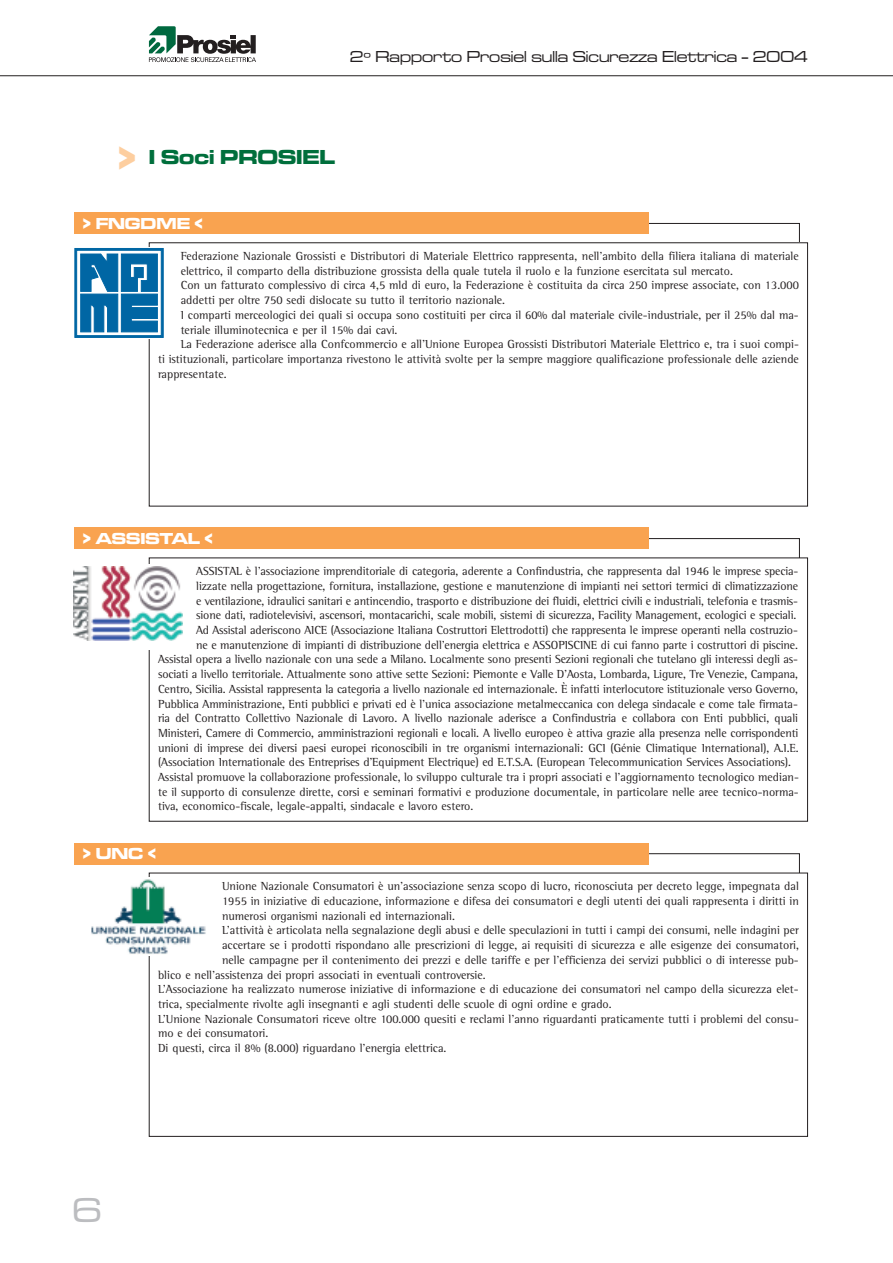
<style>
.page{position:relative;width:893px;height:1263px;background:#fff}
.page>*{position:absolute;margin:0;border:0;box-sizing:border-box;transform-origin:0 0}
.t1{font:36px "Microgramma D Medi Exte";color:#bcbdc0}
.t2{font:21px "Microgramma D Bold Exte";color:#006f3c}
.t3{font:16.5px "Microgramma D Medi Exte";color:#231f20}
.t4{font:16.5px "Microgramma D Bold Exte";color:#fff}
.t5{font:12px "Rotis Semi Serif";color:#231f20}
.s1{font-size:36px;color:#fdce9f}
</style>
<div class="page">
<hr style="left:0;top:75px;width:892px;height:1px;background:#231f20">
<svg style="left:149px;top:26px;width:107px;height:36px"></svg>
<svg style="left:648px;top:538px;width:152px;height:19px"></svg>
<div style="left:74px;top:528px;width:574px;height:21px;background:#f9a350"></div>
<div style="left:149px;top:557px;width:659px;height:265px;border:1px solid #231f20"></div>
<svg style="left:627px;top:853px;width:173px;height:20px"></svg>
<div style="left:74px;top:843px;width:574px;height:21px;background:#f9a350"></div>
<div style="left:149px;top:873px;width:659px;height:264px;border:1px solid #231f20"></div>
<svg style="left:648px;top:223px;width:152px;height:19px"></svg>
<div style="left:74px;top:213px;width:574px;height:21px;background:#f9a350"></div>
<svg style="left:75px;top:248px;width:88px;height:90px"></svg>
<div style="left:74px;top:877px;width:141px;height:78px;background:#fff"></div>
<img style="left:91px;top:879px;width:115px;height:75px">
<div style="left:70px;top:564px;width:125px;height:85px;background:#fff"></div>
<img style="left:74px;top:566px;width:108px;height:74px">
<h3 class="t3" style="left:350px;top:47px;width:460px">2º Rapporto Prosiel sulla Sicurezza Elettrica - 2004</h3>
<h2 class="t2" style="left:118px;top:145px;width:218px"><span class="s1">&gt;</span> I Soci PROSIEL</h2>
<h3 class="t4" style="left:83px;top:214px;width:121px">&gt; FNGDME &lt;</h3>
<p class="t5" style="left:181px;top:252px;width:620px">Federazione Nazionale Grossisti e Distributori di Materiale Elettrico rappresenta, nell’ambito della filiera italiana di materiale</p>
<p class="t5" style="left:181px;top:267px;width:554px">elettrico, il comparto della distribuzione grossista della quale tutela il ruolo e la funzione esercitata sul mercato.</p>
<p class="t5" style="left:181px;top:281px;width:620px">Con un fatturato complessivo di circa 4,5 mld di euro, la Federazione è costituita da circa 250 imprese associate, con 13.000</p>
<p class="t5" style="left:181px;top:296px;width:326px">addetti per oltre 750 sedi dislocate su tutto il territorio nazionale.</p>
<p class="t5" style="left:181px;top:311px;width:620px">I comparti merceologici dei quali si occupa sono costituiti per circa il 60% dal materiale civile-industriale, per il 25% dal ma-</p>
<p class="t5" style="left:181px;top:325px;width:218px">teriale illuminotecnica e per il 15% dai cavi.</p>
<p class="t5" style="left:181px;top:340px;width:620px">La Federazione aderisce alla Confcommercio e all’Unione Europea Grossisti Distributori Materiale Elettrico e, tra i suoi compi-</p>
<p class="t5" style="left:158px;top:355px;width:642px">ti istituzionali, particolare importanza rivestono le attività svolte per la sempre maggiore qualificazione professionale delle aziende</p>
<p class="t5" style="left:158px;top:370px;width:70px">rappresentate.</p>
<h3 class="t4" style="left:83px;top:529px;width:131px">&gt; ASSISTAL &lt;</h3>
<p class="t5" style="left:196px;top:567px;width:604px">ASSISTAL è l’associazione imprenditoriale di categoria, aderente a Confindustria, che rappresenta dal 1946 le imprese specia-</p>
<p class="t5" style="left:196px;top:582px;width:603px">lizzate nella progettazione, fornitura, installazione, gestione e manutenzione di impianti nei settori termici di climatizzazione</p>
<p class="t5" style="left:196px;top:596px;width:603px">e ventilazione, idraulici sanitari e antincendio, trasporto e distribuzione dei fluidi, elettrici civili e industriali, telefonia e trasmis-</p>
<p class="t5" style="left:196px;top:611px;width:602px">sione dati, radiotelevisivi, ascensori, montacarichi, scale mobili, sistemi di sicurezza, Facility Management, ecologici e speciali.</p>
<p class="t5" style="left:196px;top:626px;width:603px">Ad Assistal aderiscono AICE (Associazione Italiana Costruttori Elettrodotti) che rappresenta le imprese operanti nella costruzio-</p>
<p class="t5" style="left:196px;top:641px;width:603px">ne e manutenzione di impianti di distribuzione dell’energia elettrica e ASSOPISCINE di cui fanno parte i costruttori di piscine.</p>
<p class="t5" style="left:158px;top:655px;width:641px">Assistal opera a livello nazionale con una sede a Milano. Localmente sono presenti Sezioni regionali che tutelano gli interessi degli as-</p>
<p class="t5" style="left:158px;top:670px;width:641px">sociati a livello territoriale. Attualmente sono attive sette Sezioni: Piemonte e Valle D’Aosta, Lombarda, Ligure, Tre Venezie, Campana,</p>
<p class="t5" style="left:158px;top:685px;width:641px">Centro, Sicilia. Assistal rappresenta la categoria a livello nazionale ed internazionale. È infatti interlocutore istituzionale verso Governo,</p>
<p class="t5" style="left:158px;top:699px;width:641px">Pubblica Amministrazione, Enti pubblici e privati ed è l’unica associazione metalmeccanica con delega sindacale e come tale firmata-</p>
<p class="t5" style="left:158px;top:714px;width:641px">ria del Contratto Collettivo Nazionale di Lavoro. A livello nazionale aderisce a Confindustria e collabora con Enti pubblici, quali</p>
<p class="t5" style="left:158px;top:729px;width:642px">Ministeri, Camere di Commercio, amministrazioni regionali e locali. A livello europeo è attiva grazie alla presenza nelle corrispondenti</p>
<p class="t5" style="left:158px;top:743px;width:642px">unioni di imprese dei diversi paesi europei riconoscibili in tre organismi internazionali: GCI (Génie Climatique International), A.I.E.</p>
<p class="t5" style="left:158px;top:758px;width:634px">(Association Internationale des Entreprises d’Equipment Electrique) ed E.T.S.A. (European Telecommunication Services Associations).</p>
<p class="t5" style="left:158px;top:773px;width:642px">Assistal promuove la collaborazione professionale, lo sviluppo culturale tra i propri associati e l’aggiornamento tecnologico median-</p>
<p class="t5" style="left:158px;top:788px;width:642px">te il supporto di consulenze dirette, corsi e seminari formativi e produzione documentale, in particolare nelle aree tecnico-norma-</p>
<p class="t5" style="left:158px;top:802px;width:317px">tiva, economico-fiscale, legale-appalti, sindacale e lavoro estero.</p>
<h3 class="t4" style="left:83px;top:844px;width:75px">&gt; UNC &lt;</h3>
<p class="t5" style="left:222px;top:882px;width:578px">Unione Nazionale Consumatori è un’associazione senza scopo di lucro, riconosciuta per decreto legge, impegnata dal</p>
<p class="t5" style="left:222px;top:897px;width:578px">1955 in iniziative di educazione, informazione e difesa dei consumatori e degli utenti dei quali rappresenta i diritti in</p>
<p class="t5" style="left:222px;top:912px;width:234px">numerosi organismi nazionali ed internazionali.</p>
<p class="t5" style="left:222px;top:926px;width:578px">L’attività è articolata nella segnalazione degli abusi e delle speculazioni in tutti i campi dei consumi, nelle indagini per</p>
<p class="t5" style="left:222px;top:941px;width:578px">accertare se i prodotti rispondano alle prescrizioni di legge, ai requisiti di sicurezza e alle esigenze dei consumatori,</p>
<p class="t5" style="left:222px;top:956px;width:578px">nelle campagne per il contenimento dei prezzi e delle tariffe e per l’efficienza dei servizi pubblici o di interesse pub-</p>
<p class="t5" style="left:158px;top:970px;width:329px">blico e nell’assistenza dei propri associati in eventuali controversie.</p>
<p class="t5" style="left:158px;top:985px;width:642px">L’Associazione ha realizzato numerose iniziative di informazione e di educazione dei consumatori nel campo della sicurezza elet-</p>
<p class="t5" style="left:158px;top:1000px;width:455px">trica, specialmente rivolte agli insegnanti e agli studenti delle scuole di ogni ordine e grado.</p>
<p class="t5" style="left:158px;top:1014px;width:642px">L’Unione Nazionale Consumatori riceve oltre 100.000 quesiti e reclami l’anno riguardanti praticamente tutti i problemi del consu-</p>
<p class="t5" style="left:158px;top:1029px;width:112px">mo e dei consumatori.</p>
<p class="t5" style="left:158px;top:1044px;width:290px">Di questi, circa il 8% (8.000) riguardano l’energia elettrica.</p>
<h1 class="t1" style="left:72px;top:1188px;width:31px">6</h1>
</div>
